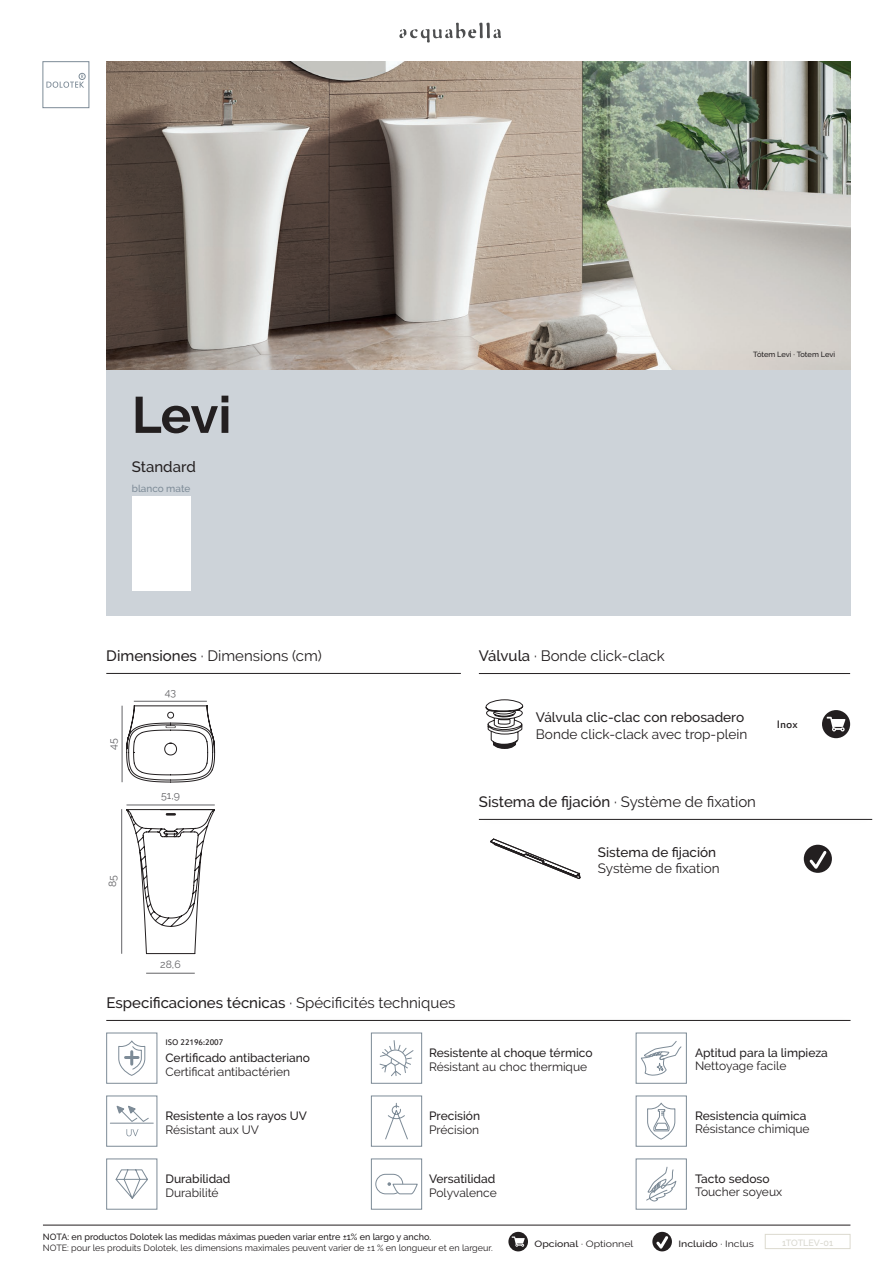
<style>
.page{position:relative;width:893px;height:1263px;background:#fff}
.page>*{position:absolute;margin:0;border:0;box-sizing:border-box;transform-origin:0 0}
.t1{font:700 51px "Raleway";color:#231f20}
.t2{font:15px "Raleway";color:#231f20}
.t3{font:500 15px "Raleway";color:#231f20}
.t4{font:13.65px "Raleway";color:#231f20}
.t5{font:500 13.65px "Raleway";color:#231f20}
.t6{font:500 13.5px "Raleway";color:#231f20}
.t7{font:13.5px "Raleway";color:#231f20}
.t8{font:500 12px "Raleway";color:#231f20}
.t9{font:12px "Raleway";color:#231f20}
.t10{font:12px "Estrangelo Edessa";color:#231f20}
.t11{font:10.5px "Raleway";color:#636366}
.t12{font:500 9.9px "Raleway";color:#7d8b97}
.t13{font:9px "Raleway";color:#231f20}
.t14{font:500 9px "Raleway";color:#231f20}
.t15{font:9px "Raleway";color:#231f20;scale:1.16 1}
.t16{font:500 9px "Raleway";color:#231f20;scale:1.16 1}
.t17{font:9px "Estrangelo Edessa";color:#231f20}
.t18{font:500 9px "Raleway";color:#d7d6cd}
.pie_de_pág{font:500 7.5px "Raleway";letter-spacing:-.005em;color:#231f20}
.s1{font-weight:500}
.s2{font-weight:400}
</style>
<div class="page">
<svg style="left:399px;top:23px;width:102px;height:20px"></svg>
<div style="left:43px;top:61px;width:46px;height:47px;border:1px solid #7d8b97"></div>
<div style="left:79px;top:73px;width:6px;height:7px;border:1px solid #7d8b97;border-radius:50%"></div>
<svg style="left:46px;top:75px;width:38px;height:13px"></svg>
<div style="left:765px;top:1234px;width:85px;height:15px;border:1px solid #dcdacf"></div>
<hr style="left:43px;top:1225px;width:807px;height:1px;background:#231f20">
<div style="left:106px;top:370px;width:744px;height:246px;background:#cdd3d9"></div>
<hr style="left:106px;top:673px;width:355px;height:1px;background:#231f20">
<div style="left:132px;top:496px;width:58px;height:94px;background:#fff"></div>
<hr style="left:106px;top:1020px;width:744px;height:1px;background:#231f20">
<div style="left:636px;top:1033px;width:51px;height:51px;border:1px solid #7d8b97"></div>
<svg style="left:641px;top:1041px;width:41px;height:35px"></svg>
<div style="left:106px;top:1033px;width:51px;height:51px;border:1px solid #7d8b97"></div>
<svg style="left:118px;top:1040px;width:28px;height:36px"></svg>
<svg style="left:379px;top:1040px;width:35px;height:37px"></svg>
<div style="left:371px;top:1033px;width:51px;height:51px;border:1px solid #7d8b97"></div>
<div style="left:106px;top:1095px;width:51px;height:51px;border:1px solid #7d8b97"></div>
<svg style="left:110px;top:1105px;width:44px;height:31px"></svg>
<div style="left:636px;top:1095px;width:51px;height:51px;border:1px solid #7d8b97"></div>
<svg style="left:647px;top:1102px;width:29px;height:38px"></svg>
<div style="left:106px;top:1158px;width:51px;height:51px;border:1px solid #7d8b97"></div>
<svg style="left:115px;top:1169px;width:33px;height:30px"></svg>
<div style="left:371px;top:1095px;width:51px;height:51px;border:1px solid #7d8b97"></div>
<svg style="left:385px;top:1103px;width:23px;height:37px"></svg>
<hr style="left:479px;top:673px;width:371px;height:1px;background:#231f20">
<div style="left:371px;top:1158px;width:51px;height:51px;border:1px solid #7d8b97"></div>
<div style="left:375px;top:1174px;width:28px;height:20px;border:1px solid #7d8b97;border-radius:10px"></div>
<svg style="left:387px;top:1182px;width:31px;height:12px"></svg>
<div style="left:636px;top:1158px;width:51px;height:51px;border:1px solid #7d8b97"></div>
<svg style="left:646px;top:1166px;width:31px;height:36px"></svg>
<svg style="left:485px;top:699px;width:39px;height:50px"></svg>
<div style="left:822px;top:710px;width:28px;height:28px;background:#231f20;border-radius:50%"></div>
<svg style="left:827px;top:717px;width:18px;height:14px"></svg>
<img style="left:106px;top:61px;width:744px;height:309px">
<hr style="left:122px;top:706px;width:1px;height:76px;background:#636366">
<hr style="left:121px;top:809px;width:1px;height:145px;background:#636366">
<hr style="left:146px;top:973px;width:49px;height:1px;background:#636366">
<svg style="left:126px;top:700px;width:89px;height:254px"></svg>
<hr style="left:479px;top:819px;width:393px;height:1px;background:#231f20">
<svg style="left:490px;top:838px;width:90px;height:41px"></svg>
<div style="left:804px;top:845px;width:28px;height:28px;background:#231f20;border-radius:50%"></div>
<svg style="left:807px;top:848px;width:22px;height:24px"></svg>
<svg style="left:508px;top:1232px;width:20px;height:19px"></svg>
<svg style="left:652px;top:1232px;width:20px;height:19px"></svg>
<p class="t1" style="left:132px;top:386px;width:101px">Levi</p>
<p class="t3" style="left:132px;top:458px;width:65px">Standard</p>
<p class="t12" style="left:132px;top:483px;width:60px">blanco mate</p>
<p class="t2" style="left:106px;top:647px;width:217px"><span class="s1">Dimensiones</span> · Dimensions (cm)</p>
<p class="t11" style="left:107px;top:750px;width:13px;rotate:-90deg">45</p>
<p class="t11" style="left:106px;top:887px;width:13px;rotate:-90deg">85</p>
<p class="t11" style="left:165px;top:686px;width:13px">43</p>
<p class="t11" style="left:161px;top:790px;width:20px">51,9</p>
<p class="t11" style="left:160px;top:958px;width:22px">28,6</p>
<p class="pie_de_pág" style="left:753px;top:350px;width:84px">Tótem Levi · Totem Levi</p>
<p class="t2" style="left:479px;top:647px;width:187px"><span class="s1">Válvula</span> · Bonde click-clack</p>
<p class="t5" style="left:536px;top:710px;width:210px">Válvula clic-clac con rebosadero</p>
<p class="t4" style="left:536px;top:726px;width:213px">Bonde click-clack avec trop-plein</p>
<p class="t2" style="left:479px;top:793px;width:279px"><span class="s1">Sistema de fijación</span> · Système de fixation</p>
<p class="t6" style="left:598px;top:844px;width:120px">Sistema de fijación</p>
<p class="t7" style="left:598px;top:861px;width:123px">Système de fixation</p>
<p class="t10" style="left:777px;top:719px;width:22px">Inox</p>
<p class="t3" style="left:106px;top:994px;width:351px">Especificaciones técnicas <span class="s2">· Spécificités techniques</span></p>
<p class="t8" style="left:429px;top:1045px;width:165px">Resistente al choque térmico</p>
<p class="t9" style="left:429px;top:1060px;width:160px">Résistant au choc thermique</p>
<p class="t8" style="left:429px;top:1108px;width:53px">Precisión</p>
<p class="t9" style="left:429px;top:1123px;width:52px">Précision</p>
<p class="t8" style="left:429px;top:1171px;width:68px">Versatilidad</p>
<p class="t9" style="left:429px;top:1186px;width:69px">Polyvalence</p>
<p class="t17" style="left:165px;top:1038px;width:59px">ISO 22196:2007</p>
<p class="t8" style="left:165px;top:1050px;width:146px">Certificado antibacteriano</p>
<p class="t9" style="left:165px;top:1065px;width:126px">Certificat antibactérien</p>
<p class="t8" style="left:165px;top:1108px;width:143px">Resistente a los rayos UV</p>
<p class="t9" style="left:165px;top:1123px;width:95px">Résistant aux UV</p>
<p class="t8" style="left:165px;top:1171px;width:66px">Durabilidad</p>
<p class="t9" style="left:165px;top:1186px;width:55px">Durabilité</p>
<p class="t8" style="left:695px;top:1046px;width:134px">Aptitud para la limpieza</p>
<p class="t9" style="left:695px;top:1059px;width:93px">Nettoyage facile</p>
<p class="t8" style="left:695px;top:1109px;width:113px">Resistencia química</p>
<p class="t9" style="left:695px;top:1122px;width:116px">Résistance chimique</p>
<p class="t8" style="left:695px;top:1172px;width:76px">Tacto sedoso</p>
<p class="t9" style="left:695px;top:1185px;width:89px">Toucher soyeux</p>
<p class="t14" style="left:43px;top:1232px;width:390px">NOTA: en productos Dolotek las medidas máximas pueden variar entre ±1% en largo y ancho.</p>
<p class="t13" style="left:43px;top:1243px;width:451px">NOTE: pour les produits Dolotek, les dimensions maximales peuvent varier de ±1 % en longueur et en largeur.</p>
<p class="t15" style="left:535px;top:1238px;width:87px"><span class="s1">Opcional</span> · Optionnel</p>
<p class="t16" style="left:678px;top:1238px;width:67px">Incluido <span class="s2">· Inclus</span></p>
<p class="t18" style="left:782px;top:1237px;width:52px">1TOTLEV-01</p>
</div>
